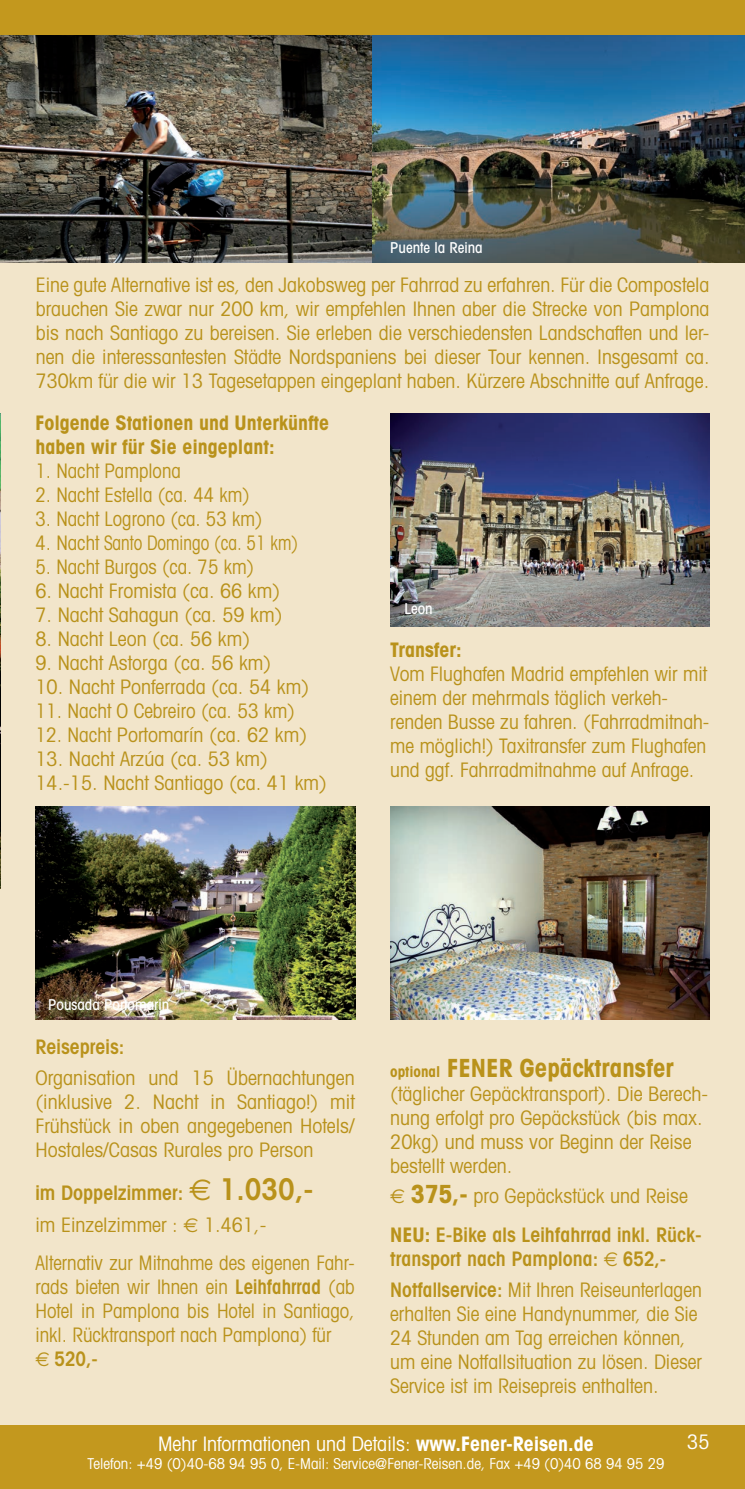
<style>
.page{position:relative;width:745px;height:1489px;background:#fff}
.page>*{position:absolute;margin:0;border:0;box-sizing:border-box;transform-origin:0 0}
.t1{font:700 condensed 25px "Avant Garde";color:#b9921b}
.t2{font:condensed 20px/24px "Avant Garde";color:#b9921b}
.t3{font:condensed 20px/24px "Avant Garde";color:#b9921b;scale:.95 1}
.t4{font:600 condensed 20px/38.2px "Avant Garde";color:#b9921b}
.t5{font:condensed 20px "Avant Garde";color:#b9921b;scale:.94 1}
.t6{font:700 condensed 20px/24px "Avant Garde";color:#b9921b}
.t7{font:condensed 20px "Avant Garde";color:#b9921b;scale:.96 1}
.t8{font:condensed 20px "Avant Garde";color:#fff}
.t9{font:condensed 15px "Avant Garde";color:#fff}
.t10{font:500 condensed 15px "Avant Garde";color:#fff}
.s1{font-weight:600}
.s2{font-family:"Euro Sans";font-stretch:normal;font-size:30px}
.s3{font-weight:600;font-size:30px}
.s4{font-family:"Euro Sans";font-stretch:normal}
.s5{font-size:15px}
.s6{font-family:"Euro Sans";font-weight:400;font-stretch:normal}
.s7{font-weight:700;font-size:25px}
.s8{font-weight:400}
.s9{font-weight:700}
</style>
<div class="page">
<div style="left:4px;top:7px;width:740px;height:1481px;background:#f2e5ca"></div>
<hr style="left:0;top:7px;width:4px;height:1481px;background:#f2e5ca">
<div style="left:0;top:0;width:744px;height:42px;background:#c3981e"></div>
<div style="left:0;top:1424px;width:744px;height:64px;background:#c3981e"></div>
<img style="left:0;top:35px;width:744px;height:227px">
<img style="left:0;top:413px;width:1px;height:475px">
<img style="left:390px;top:413px;width:319px;height:213px">
<img style="left:390px;top:806px;width:318px;height:213px">
<img style="left:36px;top:806px;width:319px;height:213px">
<p class="t10" style="left:390px;top:238px;width:94px">Puente la Reina</p>
<p class="t2" style="left:36px;top:272px;width:674px;text-align:justify">Eine gute Alternative ist es, den Jakobsweg per Fahrrad zu erfahren. Für die Compostela brauchen Sie zwar nur 200 km, wir empfehlen Ihnen aber die Strecke von Pamplona bis nach Santiago zu bereisen. Sie erleben die verschiedensten Landschaften und ler&shy;nen die interessantesten Städte Nordspaniens bei dieser Tour kennen. Insgesamt ca.<br>730km für die wir 13 Tagesetappen eingeplant haben. Kürzere Abschnitte auf Anfrage.</p>
<p class="t6" style="left:35px;top:410px;width:295px">Folgende Stationen und Unterkünfte haben wir für Sie eingeplant:</p>
<p class="t5" style="left:35px;top:458px;width:156px">1. Nacht Pamplona</p>
<p class="t5" style="left:35px;top:482px;width:229px">2. Nacht Estella (ca. 44 km)</p>
<p class="t5" style="left:35px;top:506px;width:243px">3. Nacht Logrono (ca. 53 km)</p>
<p class="t5" style="left:35px;top:530px;width:281px">4. Nacht Santo Domingo (ca. 51 km)</p>
<p class="t5" style="left:35px;top:554px;width:234px">5. Nacht Burgos (ca. 75 km)</p>
<p class="t2" style="left:35px;top:578px;width:246px">6. Nacht Fromista (ca. 66 km)</p>
<p class="t2" style="left:35px;top:602px;width:248px">7. Nacht Sahagun (ca. 59 km)</p>
<p class="t2" style="left:35px;top:626px;width:216px">8. Nacht Leon (ca. 56 km)</p>
<p class="t2" style="left:35px;top:650px;width:237px">9. Nacht Astorga (ca. 56 km)</p>
<p class="t2" style="left:35px;top:674px;width:275px">10. Nacht Ponferrada (ca. 54 km)</p>
<p class="t7" style="left:35px;top:698px;width:272px">11. Nacht O Cebreiro (ca. 53 km)</p>
<p class="t7" style="left:35px;top:722px;width:284px">12. Nacht Portomarín (ca. 62 km)</p>
<p class="t2" style="left:35px;top:746px;width:293px">13. Nacht Arzúa (ca. 53 km)<br>14.-15. Nacht Santiago (ca. 41 km)</p>
<p class="t10" style="left:404px;top:599px;width:30px">Leon</p>
<p class="t6" style="left:390px;top:637px;width:73px">Transfer:</p>
<p class="t2" style="left:390px;top:661px;width:320px">Vom Flughafen Madrid empfehlen wir mit einem der mehrmals täglich verkeh&shy;renden Busse zu fahren. (Fahrradmitnah&shy;me möglich!) Taxitransfer zum Flughafen und ggf. Fahrradmitnahme auf Anfrage.</p>
<p class="t10" style="left:48px;top:995px;width:122px">Pousada Portomarin</p>
<p class="t4" style="left:35px;top:1027px;width:90px">Reisepreis:</p>
<p class="t2" style="left:35px;top:1065px;width:320px;text-align:justify">Organisation und 15 Übernachtungen (inklusive 2. Nacht in Santiago!) mit Frühstück in oben angegebenen Hotels/ Hostales/Casas Rurales pro Person</p>
<p class="t2" style="left:35px;top:1177px;width:279px;line-height:31px"><span class="s1">im Doppelzimmer:</span> <span class="s2">€</span> <span class="s3">1.030,- </span>im Einzelzimmer : <span class="s4">€</span> 1.461,-</p>
<p class="t3" style="left:35px;top:1249px;width:337px">Alternativ zur Mitnahme des eigenen Fahr&shy;rads bieten wir Ihnen ein <span class="s1">Leihfahrrad</span> (ab Hotel in Pamplona bis Hotel in Santiago, inkl. Rücktransport nach Pamplona) für<br><span class="s4">P</span> <span class="s1">520,-</span></p>
<p class="t1" style="left:390px;top:1052px;width:285px"><span class="s5">optional</span> FENER Gepäcktransfer</p>
<p class="t2" style="left:390px;top:1081px;width:319px">(täglicher Gepäcktransport). Die Berech&shy;nung erfolgt pro Gepäckstück (bis max.<br>20kg) und muss vor Beginn der Reise bestellt werden.</p>
<p class="t4" style="left:390px;top:1176px;width:313px"><span class="s6">€</span> <span class="s7">375,-</span> <span class="s8">pro Gepäckstück und Reise<br></span><span class="s9">NEU:</span> E-Bike als Leihfahrrad inkl. Rück-</p>
<p class="t4" style="left:390px;top:1242px;width:313px;line-height:31px">transport nach Pamplona: <span class="s6">P</span> 652,-<br>Notfallservice: <span class="s8">Mit Ihren Reiseunterlagen</span></p>
<p class="t2" style="left:390px;top:1300px;width:313px">erhalten Sie eine Handynummer, die Sie 24 Stunden am Tag erreichen können, um eine Notfallsituation zu lösen. Dieser Service ist im Reisepreis enthalten.</p>
<p class="t8" style="left:158px;top:1430px;width:437px">Mehr Informationen und Details: <span class="s9">www.Fener-Reisen.de</span></p>
<p class="t9" style="left:87px;top:1453px;width:578px">Telefon: +49 (0)40-68 94 95 0, E-Mail: Service@Fener-Reisen.de, Fax +49 (0)40 68 94 95 29</p>
<p class="t8" style="left:686px;top:1429px;width:24px">35</p>
</div>
